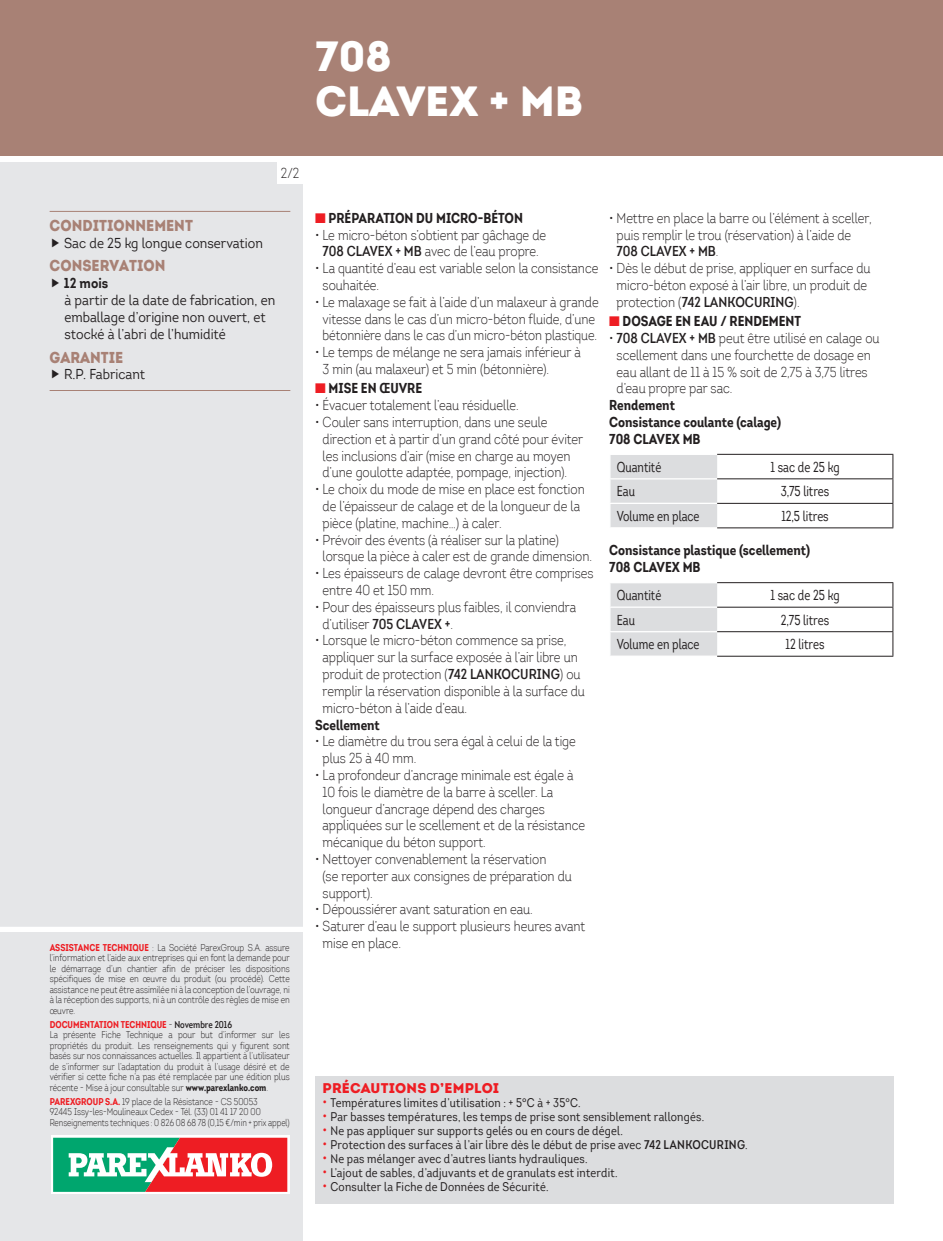
<style>
.page{position:relative;width:943px;height:1241px;background:#fff}
.page>*{position:absolute;margin:0;border:0;box-sizing:border-box;transform-origin:0 0}
.t1{font:900 42px/45.5px "Intro";color:#fff}
.t2{font:900 15.75px "Intro";color:#a88175;scale:.9 1}
.t3{font:300 14px/16.8px "Intro Cond";color:#231f20}
.t4{font:700 14px/16.8px "Intro Cond";color:#231f20}
.t5{font:14px/16.8px "Intro";color:#231f20;scale:.9 1}
.t6{font:14px "Intro Cond";color:#231f20;scale:.9 1}
.t7{font:900 14px "Intro";letter-spacing:.015em;color:#ee1d23}
.t8{font:700 14px "Intro";color:#231f20;scale:.9 1}
.t9{font:12.25px "Intro Cond";letter-spacing:.02em;color:#231f20}
.t10{font:300 9.62px/10.5px "Intro Cond";color:#231f20;scale:.96 1}
.s1{font-weight:700;color:#ee1d23}
.s2{font-weight:600}
.s3{font-weight:700}
.s4{color:#ee1d23}
.s5{font-size:14px;color:#ee1d23}
</style>
<div class="page">
<hr style="left:942px;top:163px;width:1px;height:1077px;background:#e5e6e8">
<div style="left:0;top:163px;width:303px;height:1077px;background:#e5e6e8"></div>
<div style="left:0;top:0;width:943px;height:156px;background:#a88175"></div>
<svg style="left:51px;top:1135px;width:238px;height:58px"></svg>
<svg style="left:53px;top:1137px;width:234px;height:54px;background:#a18877"></svg>
<div style="left:0;top:926px;width:305px;height:5px;background:#fff"></div>
<div style="left:277px;top:162px;width:26px;height:22px;background:#fff"></div>
<div style="left:315px;top:1075px;width:578px;height:127px;background:#dcdddf"></div>
<hr style="left:50px;top:211px;width:240px;height:1px;background:#a88175">
<hr style="left:50px;top:390px;width:240px;height:1px;background:#a88175">
<div style="left:610px;top:455px;width:107px;height:72px;background:#dcdddf"></div>
<hr style="left:717px;top:454px;width:176px;height:1px;background:#231f20">
<hr style="left:717px;top:478px;width:176px;height:1px;background:#231f20">
<hr style="left:717px;top:503px;width:176px;height:1px;background:#231f20">
<svg style="left:892px;top:454px;width:1px;height:73px"></svg>
<hr style="left:717px;top:527px;width:176px;height:1px;background:#231f20">
<svg style="left:610px;top:583px;width:107px;height:72px;background:#dddee0"></svg>
<hr style="left:717px;top:582px;width:176px;height:1px;background:#231f20">
<hr style="left:717px;top:606px;width:176px;height:1px;background:#231f20">
<hr style="left:717px;top:631px;width:176px;height:1px;background:#231f20">
<svg style="left:892px;top:583px;width:1px;height:72px"></svg>
<hr style="left:717px;top:655px;width:176px;height:1px;background:#231f20">
<h1 class="t1" style="left:315px;top:32px;width:78px">708<br>CLA</h1>
<h1 class="t1" style="left:397px;top:78px;width:183px">VEX + MB</h1>
<p class="t3" style="left:281px;top:165px;width:20px">2/2</p>
<p class="t2" style="left:50px;top:215px;width:13px">CON</p>
<p class="t2" style="left:82px;top:215px;width:23px">DITIONN</p>
<p class="t2" style="left:146px;top:215px;width:42px">EMENT</p>
<p class="t5" style="left:64px;top:234px;width:222px">Sac de 25 kg longue conservation</p>
<p class="t2" style="left:50px;top:255px;width:13px">CON</p>
<p class="t2" style="left:82px;top:255px;width:63px">SERVATION</p>
<p class="t8" style="left:64px;top:274px;width:51px">12 mois</p>
<p class="t5" style="left:64px;top:292px;width:235px">à partir de la date de fabrication, en emballage d’origine non ouvert, et stocké à l’abri de l’humidité</p>
<p class="t2" style="left:50px;top:346px;width:83px">GARANTI E</p>
<p class="t5" style="left:64px;top:366px;width:92px">R.P. Fabricant</p>
<p class="t10" style="left:50px;top:941px;width:252px;text-align:justify"><span class="s1">ASSISTANCE TECHNIQUE</span> : La Société ParexGroup S.A. assure l’information et l’aide aux entreprises qui en font la demande pour le démarrage d’un chantier afin de préciser les dispositions spécifiques de mise en œuvre du produit (ou procédé). Cette assistance ne peut être assimilée ni à la conception de l’ouvrage, ni à la réception des supports, ni à un contrôle des règles de mise en œuvre.</p>
<p class="t10" style="left:50px;top:1018px;width:252px"><span class="s1">DOCUMENTATION TECHNIQUE</span> - <span class="s2">Novembre 2016<br></span>La présente Fiche Technique a pour but d’informer sur les propriétés du produit. Les renseignements qui y figurent sont basés sur nos connaissances actuelles. Il appartient à l’utilisateur de s’informer sur l’adaptation du produit à l’usage désiré et de vérifier si cette fiche n’a pas été remplacée par une édition plus récente - Mise à jour consultable sur <span class="s3">www.parexlanko.com</span>.</p>
<p class="t10" style="left:50px;top:1095px;width:251px"><span class="s1">PAREXGROUP S.A.</span> 19 place de la Résistance - CS 50053<br>92445 Issy-les-Moulineaux Cedex - Tél. (33) 01 41 17 20 00<br>Renseignements techniques : 0 826 08 68 78 (0,15 €/min + prix appel)</p>
<p class="t4" style="left:315px;top:209px;width:209px"><span class="s4">■</span> Préparation du micro-béton</p>
<p class="t3" style="left:315px;top:226px;width:232px;text-align:center">• Le micro-béton s’obtient par gâchage de<br><span class="s2">708 CLAVEX + MB</span> avec de l’eau propre.</p>
<p class="t3" style="left:322px;top:260px;width:277px;text-indent:-7px">• La quantité d’eau est variable selon la consistance souhaitée.</p>
<p class="t3" style="left:315px;top:293px;width:285px;text-align:center">• Le malaxage se fait à l’aide d’un malaxeur à grande vitesse dans le cas d’un micro-béton fluide, d’une bétonnière dans le cas d’un micro-béton plastique.</p>
<p class="t3" style="left:322px;top:344px;width:260px;text-indent:-7px">• Le temps de mélange ne sera jamais inférieur à<br>3 min (au malaxeur) et 5 min (bétonnière).</p>
<p class="t4" style="left:315px;top:380px;width:109px"><span class="s4">■</span> mise en œuvre</p>
<p class="t3" style="left:315px;top:396px;width:205px">• Évacuer totalement l’eau résiduelle.</p>
<p class="t3" style="left:322px;top:413px;width:262px;text-indent:-7px">• Couler sans interruption, dans une seule direction et à partir d’un grand côté pour éviter les inclusions d’air (mise en charge au moyen d’une goulotte adaptée, pompage, injection).</p>
<p class="t3" style="left:322px;top:480px;width:264px;text-indent:-7px">• Le choix du mode de mise en place est fonction de l’épaisseur de calage et de la longueur de la pièce (platine, machine…) à caler.</p>
<p class="t3" style="left:322px;top:531px;width:271px;text-indent:-7px">• Prévoir des évents (à réaliser sur la platine) lorsque la pièce à caler est de grande dimension.</p>
<p class="t3" style="left:322px;top:564px;width:272px;text-indent:-7px">• Les épaisseurs de calage devront être comprises entre 40 et 150 mm.</p>
<p class="t3" style="left:322px;top:598px;width:255px;text-indent:-7px">• Pour des épaisseurs plus faibles, il conviendra d’utiliser <span class="s2">705 CLAVEX +</span>.</p>
<p class="t3" style="left:322px;top:632px;width:264px;text-indent:-7px">• Lorsque le micro-béton commence sa prise, appliquer sur la surface exposée à l’air libre un produit de protection (<span class="s2">742 LANKOCURING</span>) ou remplir la réservation disponible à la surface du micro-béton à l’aide d’eau.</p>
<p class="t4" style="left:315px;top:716px;width:66px">Scellement</p>
<p class="t3" style="left:322px;top:732px;width:255px;text-indent:-7px">• Le diamètre du trou sera égal à celui de la tige plus 25 à 40 mm.</p>
<p class="t3" style="left:322px;top:766px;width:264px;text-indent:-7px">• La profondeur d’ancrage minimale est égale à 10 fois le diamètre de la barre à sceller. La longueur d’ancrage dépend des charges appliquées sur le scellement et de la résistance mécanique du béton support.</p>
<p class="t3" style="left:322px;top:850px;width:251px;text-indent:-7px">• Nettoyer convenablement la réservation<br>(se reporter aux consignes de préparation du support).</p>
<p class="t3" style="left:315px;top:900px;width:219px">• Dépoussiérer avant saturation en eau.</p>
<p class="t3" style="left:322px;top:917px;width:264px;text-indent:-7px">• Saturer d’eau le support plusieurs heures avant mise en place.</p>
<p class="t3" style="left:616px;top:209px;width:256px;text-indent:-7px">• Mettre en place la barre ou l’élément à sceller, puis remplir le trou (réservation) à l’aide de<br><span class="s2">708 CLAVEX + MB</span>.</p>
<p class="t3" style="left:616px;top:260px;width:255px;text-indent:-7px">• Dès le début de prise, appliquer en surface du micro-béton exposé à l’air libre, un produit de protection (<span class="s2">742 LANKOCURING</span>).</p>
<p class="t4" style="left:609px;top:312px;width:192px"><span class="s4">■</span> Dosage en eau / Rendement</p>
<p class="t3" style="left:616px;top:329px;width:264px;text-indent:-7px">• <span class="s2">708 CLAVEX + MB</span> peut être utilisé en calage ou scellement dans une fourchette de dosage en eau allant de 11 à 15 % soit de 2,75 à 3,75 litres d’eau propre par sac.</p>
<p class="t4" style="left:609px;top:396px;width:173px">Rendement<br>Consistance coulante (calage)<br>708 CLAVEX MB</p>
<p class="t6" style="left:617px;top:458px;width:51px">Quantité</p>
<p class="t6" style="left:770px;top:458px;width:78px">1 sac de 25 kg</p>
<p class="t6" style="left:617px;top:483px;width:22px">Eau</p>
<p class="t6" style="left:780px;top:483px;width:55px">3,75 litres</p>
<p class="t6" style="left:617px;top:507px;width:93px">Volume en place</p>
<p class="t6" style="left:781px;top:507px;width:54px">12,5 litres</p>
<p class="t4" style="left:609px;top:542px;width:202px">Consistance plastique (scellement)<br>708 CLAVEX MB</p>
<p class="t6" style="left:617px;top:586px;width:51px">Quantité</p>
<p class="t6" style="left:770px;top:586px;width:78px">1 sac de 25 kg</p>
<p class="t6" style="left:617px;top:611px;width:22px">Eau</p>
<p class="t6" style="left:780px;top:611px;width:55px">2,75 litres</p>
<p class="t6" style="left:617px;top:635px;width:93px">Volume en place</p>
<p class="t6" style="left:785px;top:635px;width:45px">12 litres</p>
<p class="t7" style="left:322px;top:1078px;width:58px">PRÉCAUTION</p>
<p class="t7" style="left:417px;top:1078px;width:74px">S D’EMPLOI</p>
<p class="t9" style="left:322px;top:1094px;width:260px"><span class="s5">•</span> Températures limites d’utilisation : + 5°C à + 35°C.</p>
<p class="t9" style="left:322px;top:1108px;width:383px"><span class="s5">•</span> Par basses températures, les temps de prise sont sensiblement rallongés.</p>
<p class="t9" style="left:322px;top:1122px;width:302px"><span class="s5">•</span> Ne pas appliquer sur supports gelés ou en cours de dégel.</p>
<p class="t9" style="left:322px;top:1136px;width:426px"><span class="s5">•</span> Protection des surfaces à l’air libre dès le début de prise avec <span class="s2">742 LANKOCURING</span>.</p>
<p class="t9" style="left:322px;top:1150px;width:266px"><span class="s5">•</span> Ne pas mélanger avec d’autres liants hydrauliques.</p>
<p class="t9" style="left:322px;top:1164px;width:296px"><span class="s5">•</span> L’ajout de sables, d’adjuvants et de granulats est interdit.</p>
<p class="t9" style="left:322px;top:1178px;width:227px"><span class="s5">•</span> Consulter la Fiche de Données de Sécurité.</p>
</div>
